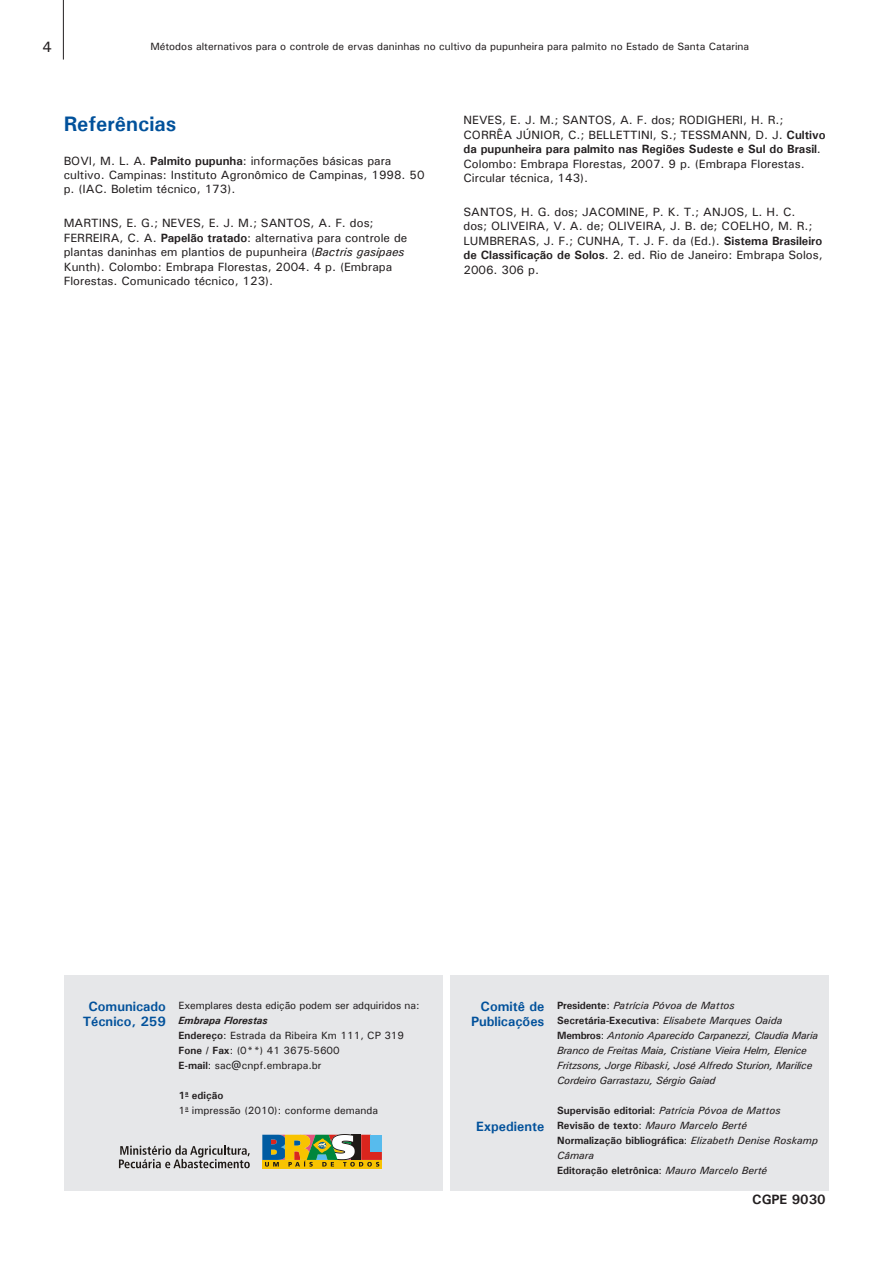
<style>
.page{position:relative;width:893px;height:1263px;background:#fff}
.page>*{position:absolute;margin:0;border:0;box-sizing:border-box;transform-origin:0 0}
.Título_1{font:700 21px "Univers";color:#01519b}
.t1{font:500 15px "Univers";color:#231f20}
.t2{font:700 13.5px/15px "Univers";color:#01519b;text-align:center}
.Nome_do_autor{font:700 13.5px "Univers";color:#231f20}
.Corpo_de_texto_1{font:500 12px/14.4px "Univers";color:#231f20}
.t3{font:500 10.5px "Univers";color:#231f20}
.t4{font:italic 500 10.5px/15px "Univers";letter-spacing:-.02em;color:#231f20}
.t5{font:italic 500 10.5px "Univers";color:#231f20}
.t6{font:700 10.5px "Univers";color:#231f20}
.t7{font:italic 700 10.5px "Univers";color:#231f20}
.s1{font-weight:700}
.s2{font-style:italic}
.s3{font-weight:700;font-style:normal}
.s4{font-style:normal}
.s5{font-weight:500}
.s6{font-weight:500;font-style:italic}
</style>
<div class="page">
<hr style="left:63px;top:0;width:1px;height:60px;background:#231f20">
<div style="left:451px;top:975px;width:378px;height:216px;background:#e6e7e9"></div>
<div style="left:64px;top:975px;width:378px;height:216px;background:#e6e7e9"></div>
<svg style="left:262px;top:1166px;width:120px;height:2px"></svg>
<svg style="left:262px;top:1134px;width:120px;height:32px;background:#968f56"></svg>
<svg style="left:119px;top:1145px;width:131px;height:23px"></svg>
<p class="t1" style="left:42px;top:37px;width:11px">4</p>
<p class="t3" style="left:150px;top:40px;width:600px">Métodos alternativos para o controle de ervas daninhas no cultivo da pupunheira para palmito no Estado de Santa Catarina</p>
<p class="Título_1" style="left:64px;top:110px;width:114px">Referências</p>
<p class="Corpo_de_texto_1" style="left:64px;top:153px;width:362px">BOVI, M. L. A. <span class="s1">Palmito pupunha</span>: informações básicas para cultivo. Campinas: Instituto Agronômico de Campinas, 1998. 50 p. (IAC. Boletim técnico, 173).</p>
<p class="Corpo_de_texto_1" style="left:64px;top:216px;width:345px">MARTINS, E. G.; NEVES, E. J. M.; SANTOS, A. F. dos; FERREIRA, C. A. <span class="s1">Papelão tratado</span>: alternativa para controle de plantas daninhas em plantios de pupunheira (<span class="s2">Bactris gasipaes </span>Kunth). Colombo: Embrapa Florestas, 2004. 4 p. (Embrapa Florestas. Comunicado técnico, 123).</p>
<p class="Corpo_de_texto_1" style="left:463px;top:113px;width:364px">NEVES, E. J. M.; SANTOS, A. F. dos; RODIGHERI, H. R.; CORRÊA JÚNIOR, C.; BELLETTINI, S.; TESSMANN, D. J. <span class="s1">Cultivo da pupunheira para palmito nas Regiões Sudeste e Sul do Brasil</span>.<br>Colombo: Embrapa Florestas, 2007. 9 p. (Embrapa Florestas.<br>Circular técnica, 143).</p>
<p class="Corpo_de_texto_1" style="left:463px;top:204px;width:361px">SANTOS, H. G. dos; JACOMINE, P. K. T.; ANJOS, L. H. C.<br>dos; OLIVEIRA, V. A. de; OLIVEIRA, J. B. de; COELHO, M. R.; LUMBRERAS, J. F.; CUNHA, T. J. F. da (Ed.). <span class="s1">Sistema Brasileiro de Classificação de Solos</span>. 2. ed. Rio de Janeiro: Embrapa Solos, 2006. 306 p.</p>
<p class="t2" style="left:83px;top:998px;width:85px">Comunicado<br>Técnico, 259</p>
<p class="t3" style="left:179px;top:998px;width:242px">Exemplares desta edição podem ser adquiridos na:</p>
<p class="t7" style="left:179px;top:1013px;width:91px">Embrapa Florestas</p>
<p class="t3" style="left:179px;top:1028px;width:227px"><span class="s1">Endereço</span>: Estrada da Ribeira Km 111, CP 319</p>
<p class="t3" style="left:179px;top:1043px;width:163px"><span class="s1">Fone / Fax</span>: (0**) 41 3675-5600</p>
<p class="t3" style="left:179px;top:1058px;width:144px"><span class="s1">E-mail</span>: sac@cnpf.embrapa.br</p>
<p class="t6" style="left:179px;top:1088px;width:46px">1<sup>a</sup> edição</p>
<p class="t3" style="left:179px;top:1103px;width:201px">1<sup>a</sup> impressão (2010): conforme demanda</p>
<p class="t2" style="left:481px;top:998px;width:65px">Comitê de</p>
<p class="t2" style="left:471px;top:1013px;width:75px">Publicações</p>
<p class="t2" style="left:476px;top:1118px;width:70px">Expediente</p>
<p class="t5" style="left:557px;top:998px;width:179px"><span class="s3">Presidente</span><span class="s4">:</span> Patrícia Póvoa de Mattos</p>
<p class="t5" style="left:557px;top:1013px;width:227px"><span class="s3">Secretária-Executiva</span><span class="s4">:</span> Elisabete Marques Oaida</p>
<p class="t4" style="left:557px;top:1027px;width:262px"><span class="s3">Membros</span><span class="s4">:</span> Antonio Aparecido Carpanezzi, Claudia Maria Branco de Freitas Maia, Cristiane Vieira Helm, Elenice Fritzsons, Jorge Ribaski, José Alfredo Sturion, Marilice Cordeiro Garrastazu, Sérgio Gaiad</p>
<p class="t5" style="left:557px;top:1103px;width:225px"><span class="s3">Supervisão editorial</span><span class="s4">:</span> Patrícia Póvoa de Mattos</p>
<p class="t5" style="left:557px;top:1118px;width:191px"><span class="s3">Revisão de texto</span><span class="s4">:</span> Mauro Marcelo Berté</p>
<p class="t4" style="left:557px;top:1132px;width:262px"><span class="s3">Normalização bibliográfica</span><span class="s4">:</span> Elizabeth Denise Roskamp<br>Câmara</p>
<p class="t6" style="left:557px;top:1163px;width:212px">Editoração eletrônica<span class="s5">:</span> <span class="s6">Mauro Marcelo Berté</span></p>
<p class="Nome_do_autor" style="left:752px;top:1191px;width:75px">CGPE 9030</p>
</div>
